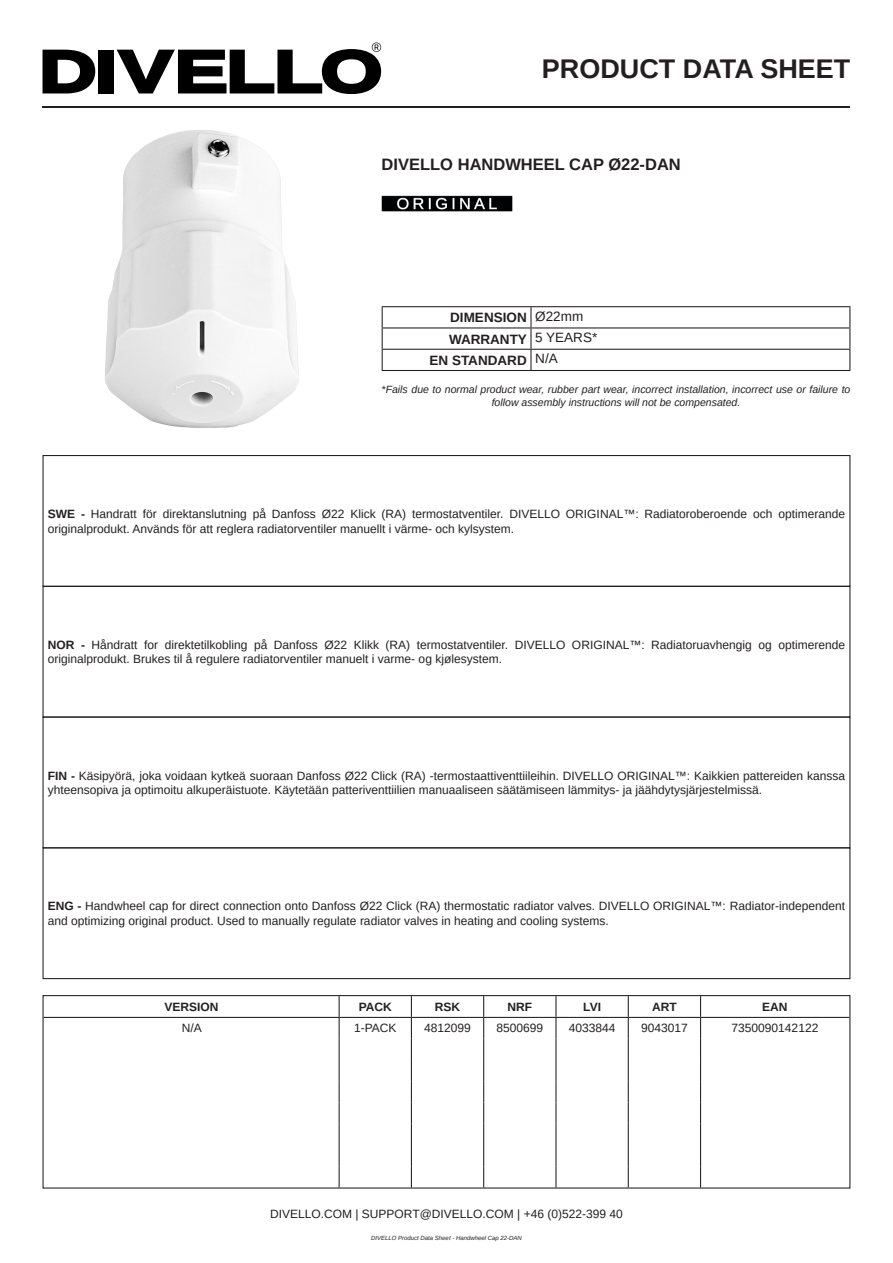
<style>
.page{position:relative;width:893px;height:1263px;background:#fff}
.page>*{position:absolute;margin:0;border:0;box-sizing:border-box;transform-origin:0 0}
.t1{font:700 27px "Arimo";color:#231f20}
.t2{font:700 16.5px "Arimo";color:#231f20}
.t3{font:700 13.5px "Arimo";color:#231f20}
.t4{font:13.5px "Arimo";color:#231f20}
.t5{font:12px/14.4px "Arimo";color:#231f20}
.t6{font:700 12px "Arimo";color:#231f20}
.t7{font:italic 10.5px/12.6px "Arimo";color:#231f20;text-align:center}
.File_Name{font:italic 6px "Arimo";color:#231f20}
.s1{font-weight:700}
</style>
<div class="page">
<svg style="left:43px;top:50px;width:52px;height:43px"></svg>
<div style="left:98px;top:50px;width:16px;height:43px;background:#000001"></div>
<svg style="left:117px;top:43px;width:264px;height:51px"></svg>
<hr style="left:42px;top:106px;width:808px;height:1px;background:#231f20">
<hr style="left:44px;top:1017px;width:295px;height:1px;background:#231f20">
<hr style="left:339px;top:1017px;width:72px;height:1px;background:#231f20">
<hr style="left:411px;top:1017px;width:73px;height:1px;background:#231f20">
<hr style="left:484px;top:1017px;width:72px;height:1px;background:#231f20">
<hr style="left:556px;top:1017px;width:72px;height:1px;background:#231f20">
<hr style="left:628px;top:1017px;width:73px;height:1px;background:#231f20">
<hr style="left:701px;top:1017px;width:148px;height:1px;background:#231f20">
<svg style="left:339px;top:997px;width:1px;height:189px"></svg>
<svg style="left:411px;top:997px;width:1px;height:189px"></svg>
<svg style="left:483px;top:997px;width:1px;height:189px"></svg>
<svg style="left:555px;top:997px;width:1px;height:189px"></svg>
<svg style="left:628px;top:997px;width:1px;height:189px"></svg>
<svg style="left:700px;top:997px;width:1px;height:189px"></svg>
<div style="left:43px;top:995px;width:807px;height:193px;border:1px solid #231f20"></div>
<div style="left:43px;top:847px;width:807px;height:132px;border:1px solid #231f20"></div>
<div style="left:43px;top:586px;width:807px;height:132px;border:1px solid #231f20"></div>
<div style="left:43px;top:455px;width:807px;height:132px;border:1px solid #231f20"></div>
<hr style="left:382px;top:327px;width:149px;height:1px;background:#231f20">
<hr style="left:531px;top:327px;width:319px;height:1px;background:#231f20">
<hr style="left:382px;top:349px;width:149px;height:1px;background:#231f20">
<hr style="left:531px;top:349px;width:319px;height:1px;background:#231f20">
<svg style="left:530px;top:307px;width:1px;height:63px"></svg>
<hr style="left:382px;top:306px;width:149px;height:1px;background:#231f20">
<hr style="left:531px;top:306px;width:319px;height:1px;background:#231f20">
<svg style="left:382px;top:307px;width:1px;height:63px"></svg>
<svg style="left:849px;top:307px;width:1px;height:63px"></svg>
<hr style="left:382px;top:370px;width:149px;height:1px;background:#231f20">
<hr style="left:531px;top:370px;width:319px;height:1px;background:#231f20">
<img style="left:382px;top:196px;width:130px;height:15px">
<img style="left:105px;top:130px;width:194px;height:298px">
<p class="t1" style="left:542px;top:50px;width:310px">PRODUCT DATA SHEET</p>
<p class="t2" style="left:382px;top:153px;width:301px">DIVELLO HANDWHEEL CAP Ø22-DAN</p>
<p class="t3" style="left:450px;top:308px;width:78px">DIMENSION</p>
<p class="t4" style="left:535px;top:308px;width:50px">Ø22mm</p>
<p class="t3" style="left:449px;top:330px;width:79px">WARRANTY</p>
<p class="t4" style="left:535px;top:329px;width:64px">5 YEARS*</p>
<p class="t3" style="left:429px;top:351px;width:99px">EN STANDARD</p>
<p class="t4" style="left:535px;top:350px;width:24px">N/A</p>
<p class="t7" style="left:382px;top:383px;width:470px">*Fails due to normal product wear, rubber part wear, incorrect installation, incorrect use or failure to follow assembly instructions will not be compensated.</p>
<p class="t5" style="left:48px;top:507px;width:799px"><span class="s1">SWE -</span> Handratt för direktanslutning på Danfoss Ø22 Klick (RA) termostatventiler. DIVELLO ORIGINAL™: Radiatoroberoende och optimerande originalprodukt. Används för att reglera radiatorventiler manuellt i värme- och kylsystem.</p>
<p class="t5" style="left:48px;top:638px;width:799px"><span class="s1">NOR -</span> Håndratt for direktetilkobling på Danfoss Ø22 Klikk (RA) termostatventiler. DIVELLO ORIGINAL™: Radiatoruavhengig og optimerende originalprodukt. Brukes til å regulere radiatorventiler manuelt i varme- og kjølesystem.</p>
<p class="t5" style="left:48px;top:768px;width:799px"><span class="s1">FIN -</span> Käsipyörä, joka voidaan kytkeä suoraan Danfoss Ø22 Click (RA) -termostaattiventtiileihin. DIVELLO ORIGINAL™: Kaikkien pattereiden kanssa yhteensopiva ja optimoitu alkuperäistuote. Käytetään patteriventtiilien manuaaliseen säätämiseen lämmitys- ja jäähdytysjärjestelmissä.</p>
<p class="t5" style="left:48px;top:899px;width:799px"><span class="s1">ENG -</span> Handwheel cap for direct connection onto Danfoss Ø22 Click (RA) thermostatic radiator valves. DIVELLO ORIGINAL™: Radiator-independent and optimizing original product. Used to manually regulate radiator valves in heating and cooling systems.</p>
<p class="t6" style="left:164px;top:999px;width:56px">VERSION</p>
<p class="t6" style="left:359px;top:999px;width:35px">PACK</p>
<p class="t6" style="left:435px;top:999px;width:27px">RSK</p>
<p class="t6" style="left:507px;top:999px;width:26px">NRF</p>
<p class="t6" style="left:583px;top:999px;width:19px">LVI</p>
<p class="t6" style="left:652px;top:999px;width:26px">ART</p>
<p class="t6" style="left:762px;top:999px;width:27px">EAN</p>
<p class="t5" style="left:182px;top:1021px;width:22px">N/A</p>
<p class="t5" style="left:354px;top:1021px;width:44px">1-PACK</p>
<p class="t5" style="left:424px;top:1021px;width:48px">4812099</p>
<p class="t5" style="left:496px;top:1021px;width:48px">8500699</p>
<p class="t5" style="left:569px;top:1021px;width:48px">4033844</p>
<p class="t5" style="left:641px;top:1021px;width:48px">9043017</p>
<p class="t5" style="left:732px;top:1021px;width:88px">7350090142122</p>
<p class="t5" style="left:270px;top:1207px;width:354px">DIVELLO.COM | SUPPORT@DIVELLO.COM | +46 (0)522-399 40</p>
<p class="File_Name" style="left:371px;top:1233px;width:152px">DIVELLO Product Data Sheet - Handwheel Cap 22-DAN</p>
</div>
